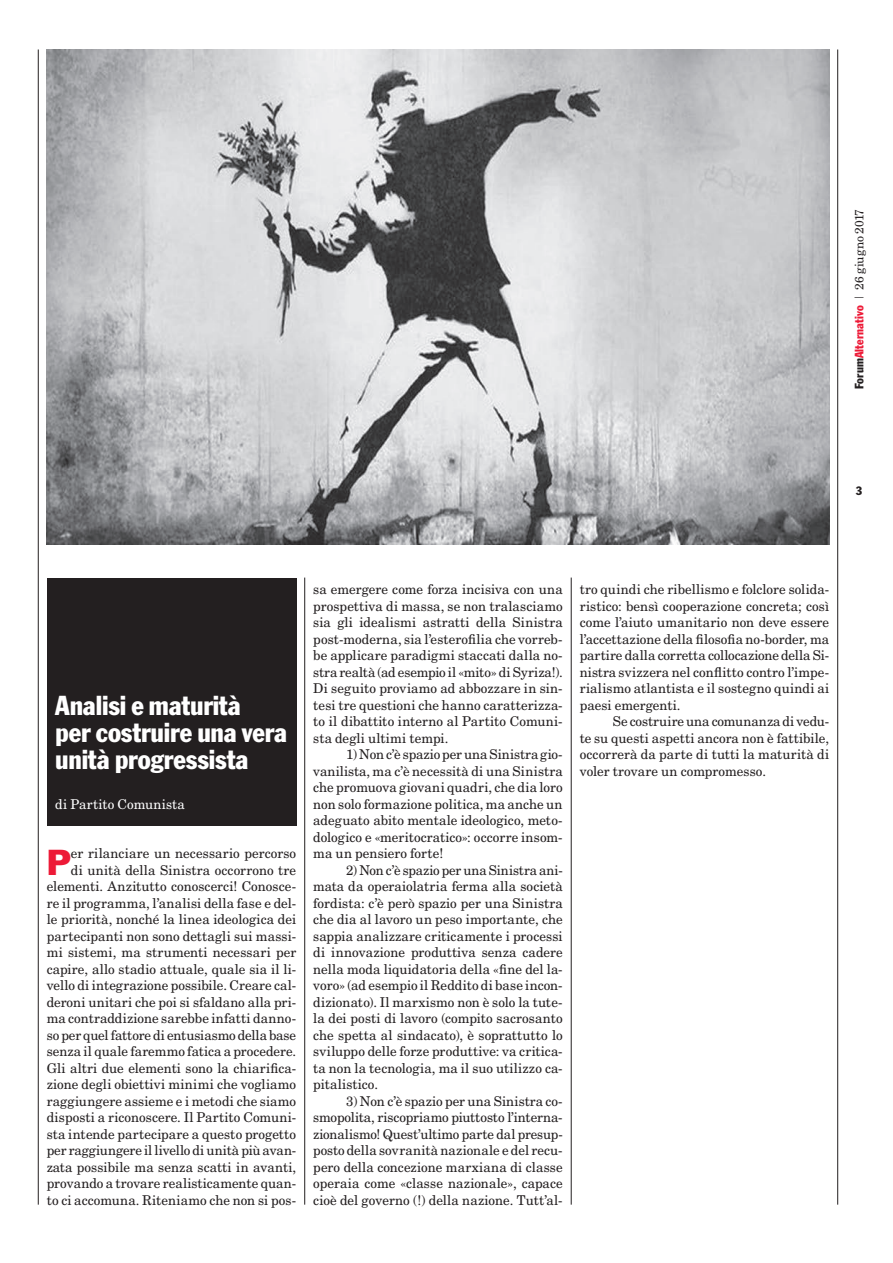
<style>
.page{position:relative;width:893px;height:1263px;background:#fff}
.page>*{position:absolute;margin:0;border:0;box-sizing:border-box;transform-origin:0 0}
.t1{font:33.3px "Franklin Gothic";color:#ed1a37}
.t2{font:condensed 27px/27px "Franklin Gothic";letter-spacing:-.005em;color:#fff}
.t3{font:13.5px/16.5px "New Century Schlbk LT";letter-spacing:.005em;color:#231f20;text-align:justify}
.t4{font:13.5px "New Century Schlbk LT";letter-spacing:.015em;color:#fff}
.t5{font:12px "New Century Schlbk LT";letter-spacing:.015em;color:#231f20}
.t6{font:condensed 12px "Franklin Gothic";color:#231f20}
.s1{font-family:"Franklin Gothic";font-stretch:condensed}
.s2{font-family:"Franklin Gothic";font-stretch:condensed;color:#ed1a37}
.s3{font-family:"Trade Gothic LT";font-weight:300}
</style>
<div class="page">
<div style="left:47px;top:578px;width:249px;height:248px;background:#231f20"></div>
<img style="left:47px;top:50px;width:783px;height:494px">
<hr style="left:38px;top:49px;width:1px;height:1155px;background:#231f20">
<hr style="left:837px;top:49px;width:1px;height:1155px;background:#231f20">
<hr style="left:304px;top:578px;width:1px;height:627px;background:#231f20">
<hr style="left:571px;top:578px;width:1px;height:627px;background:#231f20">
<p class="t5" style="left:852px;top:389px;width:182px;rotate:-90deg"><span class="s1">Forum</span><span class="s2">Alternativo</span> <span class="s3">|</span> 26 giugno 2017</p>
<p class="t6" style="left:856px;top:483px;width:8px">3</p>
<h2 class="t2" style="left:55px;top:691px;width:233px">Analisi e maturità<br>per costruire una vera unità progressista</h2>
<p class="t4" style="left:55px;top:795px;width:131px">di Partito Comunista</p>
<p class="t3" style="left:47px;top:845px;width:251px;text-align:right">er rilanciare un necessario percorso<br>di unità della Sinistra occorrono tre elementi. Anzitutto conoscerci! Conosce&shy;re il programma, l’analisi della fase e del&shy;le priorità, nonché la linea ideologica dei partecipanti non sono dettagli sui massi&shy;mi sistemi, ma strumenti necessari per capire, allo stadio attuale, quale sia il li&shy;vello di integrazione possibile. Creare cal&shy;deroni unitari che poi si sfaldano alla pri&shy;ma contraddizione sarebbe infatti danno&shy;so per quel fattore di entusiasmo della base senza il quale faremmo fatica a procedere.<br>Gli altri due elementi sono la chiarifica&shy;zione degli obiettivi minimi che vogliamo raggiungere assieme e i metodi che siamo disposti a riconoscere. Il Partito Comuni&shy;sta intende partecipare a questo progetto per raggiungere il livello di unità più avan&shy;zata possibile ma senza scatti in avanti, provando a trovare realisticamente quan&shy;to ci accomuna. Riteniamo che non si pos-</p>
<h1 class="t1" style="left:47px;top:841px;width:26px">P</h1>
<p class="t3" style="left:313px;top:581px;width:251px">sa emergere come forza incisiva con una prospettiva di massa, se non tralasciamo sia gli idealismi astratti della Sinistra post-moderna, sia l’esterofilia che vorreb&shy;be applicare paradigmi staccati dalla no&shy;stra realtà (ad esempio il «mito» di Syriza!).<br>Di seguito proviamo ad abbozzare in sin&shy;tesi tre questioni che hanno caratterizza&shy;to il dibattito interno al Partito Comuni&shy;sta degli ultimi tempi.</p>
<p class="t3" style="left:313px;top:746px;width:251px;text-indent:33px">1) Non c’è spazio per una Sinistra gio&shy;vanilista, ma c’è necessità di una Sinistra che promuova giovani quadri, che dia loro non solo formazione politica, ma anche un adeguato abito mentale ideologico, meto&shy;dologico e «meritocratico»: occorre insom&shy;ma un pensiero forte!</p>
<p class="t3" style="left:313px;top:861px;width:251px;text-indent:33px">2) Non c’è spazio per una Sinistra ani&shy;mata da operaiolatria ferma alla società fordista: c’è però spazio per una Sinistra che dia al lavoro un peso importante, che sappia analizzare criticamente i processi di innovazione produttiva senza cadere nella moda liquidatoria della «fine del la&shy;voro» (ad esempio il Reddito di base incon&shy;dizionato). Il marxismo non è solo la tute&shy;la dei posti di lavoro (compito sacrosanto che spetta al sindacato), è soprattutto lo sviluppo delle forze produttive: va critica&shy;ta non la tecnologia, ma il suo utilizzo ca&shy;pitalistico.</p>
<p class="t3" style="left:313px;top:1092px;width:251px;text-indent:33px">3) Non c’è spazio per una Sinistra co&shy;smopolita, riscopriamo piuttosto l’interna&shy;zionalismo! Quest’ultimo parte dal presup&shy;posto della sovranità nazionale e del recu&shy;pero della concezione marxiana di classe operaia come «classe nazionale», capace cioè del governo (!) della nazione. Tutt’al-</p>
<p class="t3" style="left:580px;top:581px;width:251px">tro quindi che ribellismo e folclore solida&shy;ristico: bensì cooperazione concreta; così come l’aiuto umanitario non deve essere l’accettazione della filosofia no-border, ma partire dalla corretta collocazione della Si&shy;nistra svizzera nel conflitto contro l’impe&shy;rialismo atlantista e il sostegno quindi ai paesi emergenti.</p>
<p class="t3" style="left:580px;top:713px;width:251px;text-indent:33px">Se costruire una comunanza di vedu&shy;te su questi aspetti ancora non è fattibile, occorrerà da parte di tutti la maturità di voler trovare un compromesso.</p>
</div>
